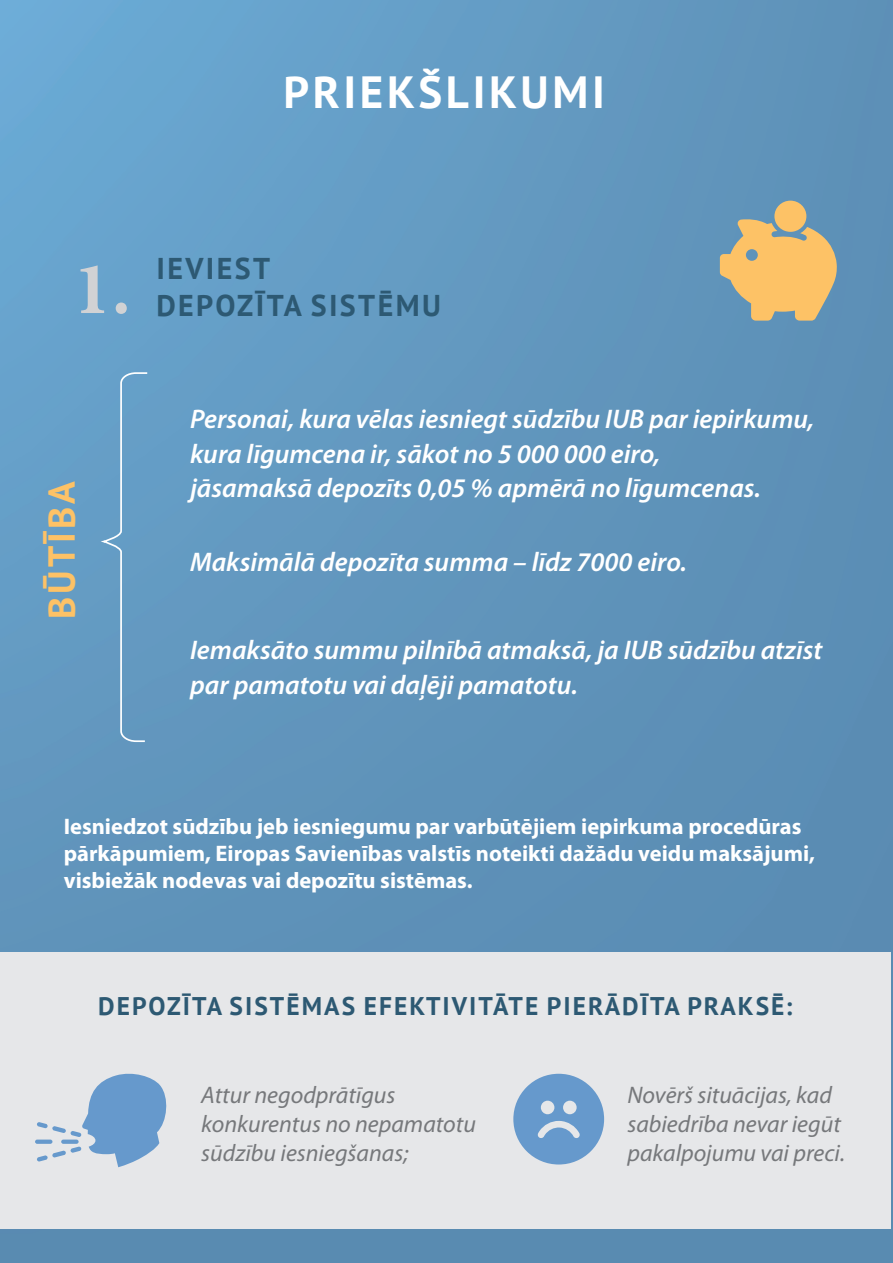
<style>
.page{position:relative;width:893px;height:1263px;background:#fff}
.page>*{position:absolute;margin:0;border:0;box-sizing:border-box;transform-origin:0 0}
.t1{font:700 75px "Minion Pro";color:#d1d2d4}
.t2{font:700 45px "PT Sans";letter-spacing:.08em;color:#fff}
.t3{font:700 37.5px "PT Sans";color:#fdc266}
.t4{font:700 30px/36px "PT Sans";letter-spacing:.08em;color:#2d5973}
.t5{font:italic 600 27px/34.5px "Myriad Pro";color:#fff}
.t6{font:700 25.5px "PT Sans";letter-spacing:.08em;color:#2d5973}
.t7{font:italic 24px/28.8px "Myriad Pro";color:#76787b}
.t8{font:700 22.5px/27px "Myriad Pro";color:#fff}
</style>
<div class="page">
<img style="left:0;top:0;width:893px;height:1263px">
<svg style="left:720px;top:201px;width:117px;height:120px;background:#c3b083"></svg>
<div style="left:102px;top:371px;width:47px;height:372px;background:#649cc5"></div>
<div style="left:0;top:952px;width:891px;height:277px;background:#e6e7e9"></div>
<svg style="left:37px;top:1073px;width:130px;height:94px"></svg>
<div style="left:35px;top:1139px;width:17px;height:5px;background:#69c;border-radius:2px"></div>
<div style="left:61px;top:1139px;width:18px;height:5px;background:#69c;border-radius:2px"></div>
<svg style="left:513px;top:1074px;width:91px;height:90px"></svg>
<h2 class="t2" style="left:283px;top:62px;width:323px">PRIEKŠLIKUMI</h2>
<h1 class="t1" style="left:73px;top:236px;width:59px">1.</h1>
<p class="t4" style="left:156px;top:250px;width:66px">IEVIEST<br>DEPO</p>
<p class="t4" style="left:237px;top:286px;width:93px">ZĪTA SISTĒMU</p>
<h3 class="t3" style="left:37px;top:619px;width:139px;rotate:-90deg">BŪTĪBA</h3>
<p class="t5" style="left:190px;top:401px;width:626px">Personai, kura vēlas iesniegt sūdzību IUB par iepirkumu, kura līgumcena ir, sākot no 5 000 000 eiro,<br>jāsamaksā depozīts 0,05 % apmērā no līgumcenas.</p>
<p class="t5" style="left:190px;top:544px;width:498px">Maksimālā depozīta summa – līdz 7000 eiro.</p>
<p class="t5" style="left:190px;top:632px;width:634px">Iemaksāto summu pilnībā atmaksā, ja IUB sūdzību atzīst par pamatotu vai daļēji pamatotu.</p>
<p class="t8" style="left:64px;top:812px;width:753px">Iesniedzot sūdzību jeb iesniegumu par varbūtējiem iepirkuma procedūras pārkāpumiem, Eiropas Savienības valstīs noteikti dažādu veidu maksājumi, visbiežāk nodevas vai depozītu sistēmas.</p>
<p class="t6" style="left:98px;top:989px;width:18px">DEPO</p>
<p class="t6" style="left:167px;top:989px;width:79px">ZĪTA SISTĒM</p>
<p class="t6" style="left:324px;top:989px;width:84px">AS EFEKTI</p>
<p class="t6" style="left:452px;top:989px;width:32px">VITĀTE</p>
<p class="t6" style="left:547px;top:989px;width:16px">PIERĀ</p>
<p class="t6" style="left:622px;top:989px;width:132px">DĪTA PRAKSĒ</p>
<p class="t6" style="left:786px;top:989px;width:9px">:</p>
<p class="t7" style="left:201px;top:1080px;width:276px">Attur negodprātīgus konkurentus no nepamatotu sūdzību iesniegšanas;</p>
<p class="t7" style="left:627px;top:1080px;width:219px">Novērš situācijas, kad sabiedrība nevar iegūt pakalpojumu vai preci.</p>
</div>
